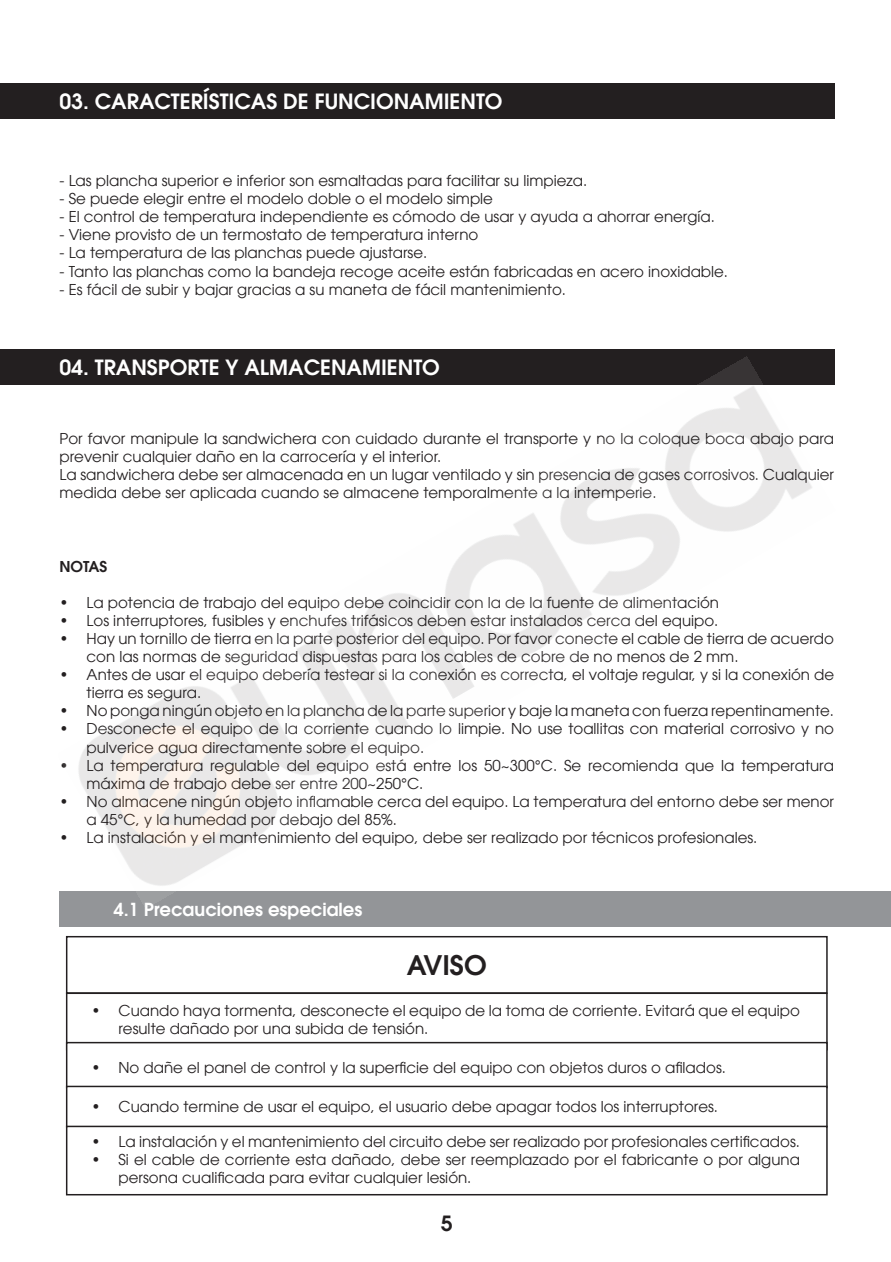
<style>
.page{position:relative;width:891px;height:1262px;background:#fff}
.page>*{position:absolute;margin:0;border:0;box-sizing:border-box;transform-origin:0 0}
.t1{font:600 27px "Avant Garde LT";color:#231f20}
.t2{font:600 21px "Avant Garde LT";color:#fff}
.t3{font:600 21px "Avant Garde LT";color:#231f20}
.t4{font:600 18px "Avant Garde LT";color:#fff}
.t5{font:15px/18px "Avant Garde LT";color:#231f20}
.t6{font:600 15px "Avant Garde LT";color:#231f20}
</style>
<div class="page">
<div style="left:0;top:83px;width:833px;height:36px;background:#231f20"></div>
<div style="left:0;top:349px;width:833px;height:36px;background:#231f20"></div>
<div style="left:60px;top:891px;width:830px;height:35px;background:#939598"></div>
<div style="left:66px;top:935px;width:761px;height:58px;border:2px solid #231f20"></div>
<div style="left:66px;top:992px;width:761px;height:58px;border:2px solid #231f20"></div>
<div style="left:67px;top:1042px;width:759px;height:45px;background:#fff"></div>
<div style="left:66px;top:1041px;width:761px;height:47px;border:2px solid #231f20"></div>
<div style="left:66px;top:1085px;width:761px;height:42px;border:2px solid #231f20"></div>
<div style="left:66px;top:1125px;width:761px;height:70px;border:2px solid #231f20"></div>
<img style="left:59px;top:356px;width:776px;height:551px">
<p class="t2" style="left:60px;top:87px;width:444px">03. CARACTERÍSTICAS DE FUNCIONAMIENTO</p>
<p class="t5" style="left:60px;top:172px;width:529px">- Las plancha superior e inferior son esmaltadas para facilitar su limpieza.</p>
<p class="t5" style="left:60px;top:190px;width:435px">- Se puede elegir entre el modelo doble o el modelo simple</p>
<p class="t5" style="left:60px;top:208px;width:656px">- El control de temperatura independiente es cómodo de usar y ayuda a ahorrar energía.</p>
<p class="t5" style="left:60px;top:226px;width:420px">- Viene provisto de un termostato de temperatura interno</p>
<p class="t5" style="left:60px;top:244px;width:369px">- La temperatura de las planchas puede ajustarse.</p>
<p class="t5" style="left:60px;top:262px;width:669px">- Tanto las planchas como la bandeja recoge aceite están fabricadas en acero inoxidable.</p>
<p class="t5" style="left:60px;top:280px;width:508px">- Es fácil de subir y bajar gracias a su maneta de fácil mantenimiento.</p>
<p class="t2" style="left:60px;top:353px;width:382px">04. TRANSPORTE Y ALMACENAMIENTO</p>
<p class="t5" style="left:60px;top:429px;width:775px">Por favor manipule la sandwichera con cuidado durante el transporte y no la coloque boca abajo para prevenir cualquier daño en la carrocería y el interior.</p>
<p class="t5" style="left:60px;top:465px;width:775px">La sandwichera debe ser almacenada en un lugar ventilado y sin presencia de gases corrosivos. Cualquier medida debe ser aplicada cuando se almacene temporalmente a la intemperie.</p>
<p class="t6" style="left:60px;top:557px;width:49px">NOTAS</p>
<p class="t5" style="left:60px;top:594px;width:660px">• La potencia de trabajo del equipo debe coincidir con la de la fuente de alimentación</p>
<p class="t5" style="left:60px;top:612px;width:660px">• Los interruptores, fusibles y enchufes trifásicos deben estar instalados cerca del equipo.</p>
<p class="t5" style="left:87px;top:630px;width:748px;text-indent:-27px">• Hay un tornillo de tierra en la parte posterior del equipo. Por favor conecte el cable de tierra de acuerdo con las normas de seguridad dispuestas para los cables de cobre de no menos de 2 mm.</p>
<p class="t5" style="left:87px;top:666px;width:748px;text-indent:-27px">• Antes de usar el equipo debería testear si la conexión es correcta, el voltaje regular, y si la conexión de tierra es segura.</p>
<p class="t5" style="left:60px;top:702px;width:775px">• No ponga ningún objeto en la plancha de la parte superior y baje la maneta con fuerza repentinamente.</p>
<p class="t5" style="left:87px;top:720px;width:748px;text-indent:-27px">• Desconecte el equipo de la corriente cuando lo limpie. No use toallitas con material corrosivo y no pulverice agua directamente sobre el equipo.</p>
<p class="t5" style="left:87px;top:756px;width:748px;text-indent:-27px">• La temperatura regulable del equipo está entre los 50~300°C. Se recomienda que la temperatura máxima de trabajo debe ser entre 200~250°C.</p>
<p class="t5" style="left:87px;top:792px;width:748px;text-indent:-27px">• No almacene ningún objeto inflamable cerca del equipo. La temperatura del entorno debe ser menor a 45°C, y la humedad por debajo del 85%.</p>
<p class="t5" style="left:60px;top:828px;width:699px">• La instalación y el mantenimiento del equipo, debe ser realizado por técnicos profesionales.</p>
<p class="t4" style="left:114px;top:897px;width:250px">4.1 Precauciones especiales</p>
<p class="t1" style="left:407px;top:947px;width:81px">AVISO</p>
<p class="t5" style="left:118px;top:1001px;width:682px;text-indent:-27px">• Cuando haya tormenta, desconecte el equipo de la toma de corriente. Evitará que el equipo resulte dañado por una subida de tensión.</p>
<p class="t5" style="left:91px;top:1058px;width:635px">• No dañe el panel de control y la superficie del equipo con objetos duros o afilados.</p>
<p class="t5" style="left:91px;top:1097px;width:628px">• Cuando termine de usar el equipo, el usuario debe apagar todos los interruptores.</p>
<p class="t5" style="left:91px;top:1132px;width:709px">• La instalación y el mantenimiento del circuito debe ser realizado por profesionales certificados.</p>
<p class="t5" style="left:118px;top:1150px;width:682px;text-indent:-27px">• Si el cable de corriente esta dañado, debe ser reemplazado por el fabricante o por alguna persona cualificada para evitar cualquier lesión.</p>
<h2 class="t3" style="left:441px;top:1209px;width:13px">5</h2>
</div>
